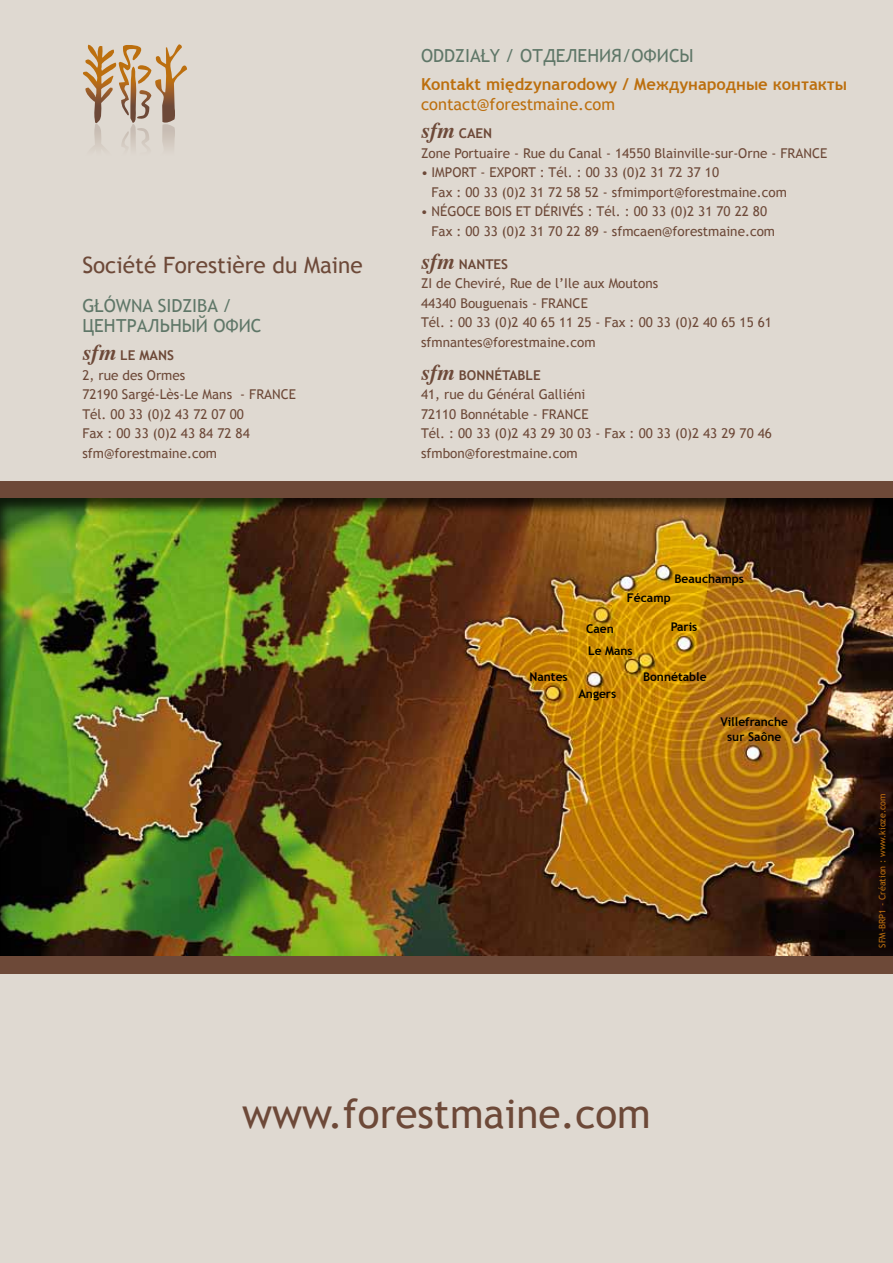
<style>
.page{position:relative;width:893px;height:1263px;background:#dfd9d1}
.page>*{position:absolute;margin:0;border:0;box-sizing:border-box;transform-origin:0 0}
.t1{font:40.5px "Trebuchet MS";color:#6d4938}
.t2{font:22.5px "Trebuchet MS";color:#6d4938}
.t3{font:18px/19.5px "Trebuchet MS";color:#5f7768}
.t4{font:700 16.5px "Trebuchet MS";color:#bc6f0e}
.t5{font:16.5px "Trebuchet MS";color:#bc6f0e}
.t6{font:13.5px/19.5px "Trebuchet MS";color:#6d4938}
.t7{font:700 12px/14.4px "Trebuchet MS";color:#000;text-align:center}
.t8{font:9px "Trebuchet MS";color:#bc6f0e}
.s1{font-family:"Times";font-weight:700;font-style:italic;font-size:22.5px}
.s2{font-weight:700}
</style>
<div class="page">
<div style="left:0;top:481px;width:893px;height:492px;background:#6d4938"></div>
<div style="left:0;top:498px;width:893px;height:459px;background:#000;opacity:.75"></div>
<svg style="left:83px;top:44px;width:104px;height:103px"></svg>
<h2 class="t2" style="left:82px;top:252px;width:282px">Société Forestière du Maine</h2>
<h3 class="t3" style="left:82px;top:296px;width:181px">Główna sidziba /<br>Центральный офис</h3>
<p class="t6" style="left:82px;top:346px;width:215px"><span class="s1">sfm</span> <span class="s2">LE MANS<br></span>2, rue des Ormes<br>72190 Sargé-Lès-Le Mans - FRANCE<br>Tél. 00 33 (0)2 43 72 07 00<br>Fax : 00 33 (0)2 43 84 72 84 sfm@forestmaine.com</p>
<h3 class="t3" style="left:421px;top:46px;width:274px">Oddziały / Отделения/Офисы</h3>
<p class="t4" style="left:421px;top:74px;width:428px">Kontakt międzynarodowy / Международные контакты</p>
<p class="t5" style="left:421px;top:94px;width:196px">contact@forestmaine.com</p>
<p class="t6" style="left:421px;top:124px;width:408px"><span class="s1">sfm</span> <span class="s2">CAEN<br></span>Zone Portuaire - Rue du Canal - 14550 Blainville-sur-Orne - FRANCE</p>
<p class="t6" style="left:421px;top:163px;width:15px">• Impor</p>
<p class="t6" style="left:431px;top:163px;width:357px;text-indent:37px">t - Export : Tél. : 00 33 (0)2 31 72 37 10<br>Fax : 00 33 (0)2 31 72 58 52 - sfmimport@forestmaine.com</p>
<p class="t6" style="left:421px;top:202px;width:36px">• N égoce</p>
<p class="t6" style="left:431px;top:202px;width:345px;text-indent:53px">Bo is et Dérivés : Tél. : 00 33 (0)2 31 70 22 80<br>Fax : 00 33 (0)2 31 70 22 89 - sfmcaen@forestmaine.com</p>
<p class="t6" style="left:421px;top:254px;width:352px"><span class="s1">sfm</span> <span class="s2">Nantes<br></span>ZI de Cheviré, Rue de l’I le aux Moutons<br>44340 Bouguenais - FRANCE<br>Tél. : 00 33 (0)2 40 65 11 25 - Fax : 00 33 (0)2 40 65 15 61 sfmnantes@forestmaine.com</p>
<p class="t6" style="left:421px;top:365px;width:352px"><span class="s1">sfm</span> <span class="s2">Bonn étable<br></span>41, rue du Général Galliéni<br>72110 Bonnétable - FRANCE<br>Tél. : 00 33 (0)2 43 29 30 03 - Fax : 00 33 (0)2 43 29 70 46 sfmbon@forestmaine.com</p>
<p class="t7" style="left:529px;top:669px;width:40px">Nantes</p>
<p class="t7" style="left:586px;top:621px;width:29px">Caen</p>
<p class="t7" style="left:674px;top:571px;width:71px">Beauchamps</p>
<p class="t7" style="left:671px;top:619px;width:28px">Paris</p>
<p class="t7" style="left:627px;top:591px;width:45px">Fécamp</p>
<p class="t7" style="left:588px;top:644px;width:46px">Le Mans</p>
<p class="t7" style="left:578px;top:687px;width:39px">Angers</p>
<p class="t7" style="left:643px;top:669px;width:65px">Bonnétable</p>
<p class="t7" style="left:720px;top:715px;width:69px">Villefranche sur Saône</p>
<p class="t8" style="left:877px;top:948px;width:156px;rotate:-90deg">SFM-BRP1 - Création : www.kioze.com</p>
<h1 class="t1" style="left:242px;top:1090px;width:410px">www.forestmaine.com</h1>
</div>
